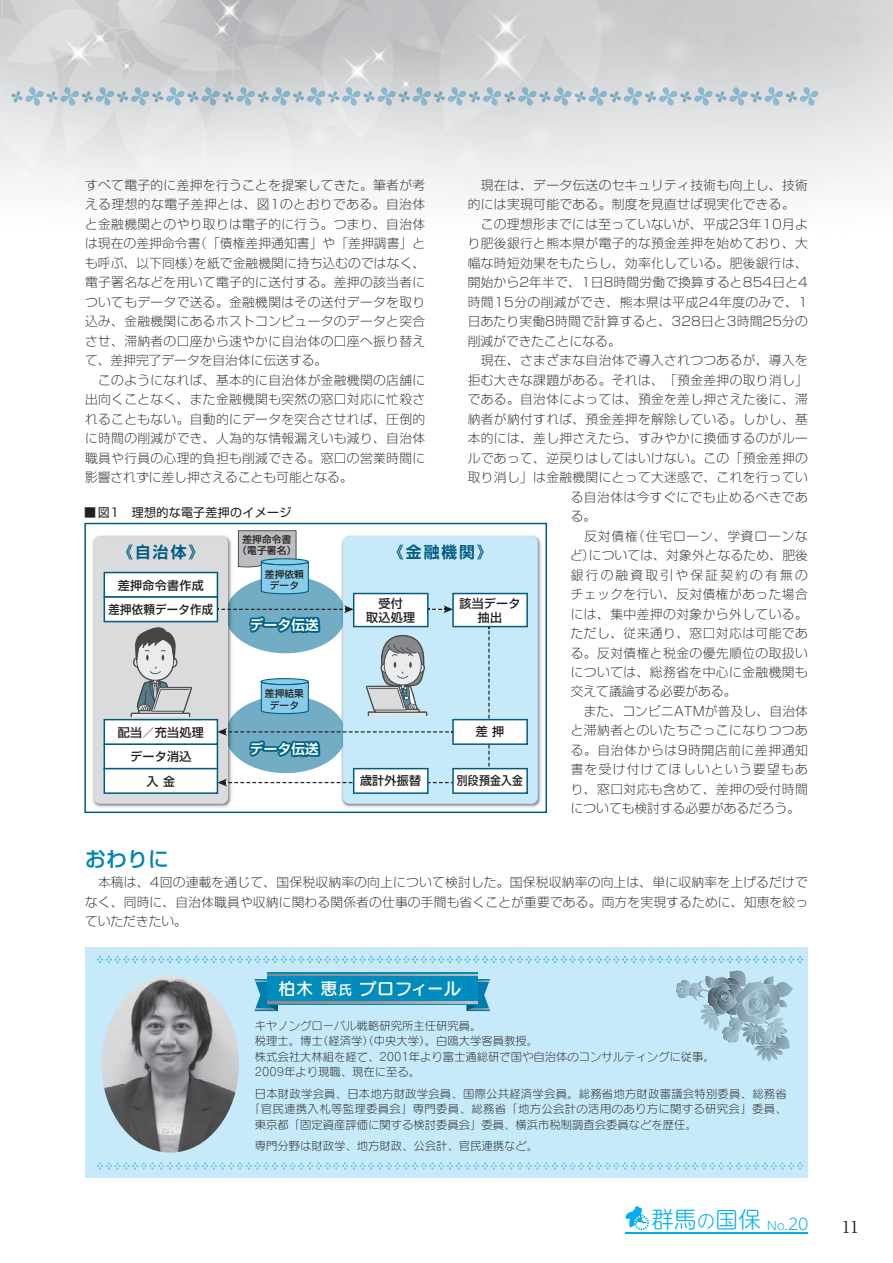
<style>
.page{position:relative;width:893px;height:1263px;background:#fff}
.page>*{position:absolute;margin:0;border:0;box-sizing:border-box;transform-origin:0 0}
.t1{font:22.5px "UD Shin M Go Pro Light 90 pv RKSJ H";color:#00aeef}
.t2{font:21px "Shin Go Pro Medium 90 pv RKSJ H";color:#0084b5}
.t3{font:17.1px "Seurat Pro DB 90 pv RKSJ H";letter-spacing:.02em;color:#fff}
.t4{font:16.5px "Ryumin Pro Regular 90 pv RKSJ H";color:#231f20}
.t5{font:15.75px "Shin Go Pro De Bold 90 pv RKSJ H";letter-spacing:.125em;color:#005b7f}
.t6{font:13.5px "Shin Go Pro De Bold 90 pv RKSJ H";letter-spacing:.025em;color:#fff}
.t7{font:12.75px/19.5px "Shin Go Pro Ex Light 90 pv RKSJ H";letter-spacing:.025em;color:#231f20;text-align:justify}
.t8{font:12.75px "Shin Go Pro Ex Light 90 pv RKSJ H";color:#231f20}
.t9{font:12.75px "Shin Go Pro Ex Light 90 pv RKSJ H";letter-spacing:.065em;color:#231f20}
.t10{font:12.75px "Shin Go Pro Ex Light 90 pv RKSJ H";letter-spacing:.05em;color:#231f20}
.t11{font:12.75px "Shin Go Pro Ex Light 90 pv RKSJ H";letter-spacing:.1em;color:#231f20}
.t12{font:12.75px "Shin Go Pro Ex Light 90 pv RKSJ H";letter-spacing:.175em;color:#231f20}
.t13{font:12px/14.4px "Shin Go Pro Medium 90 pv RKSJ H";letter-spacing:.025em;color:#231f20;text-align:center}
.t14{font:12px "Shin Go Pro Regular 90 pv RKSJ H";letter-spacing:.025em;color:#231f20}
.t15{font:12px "Shin Go Pro Medium 90 pv RKSJ H";letter-spacing:.025em;color:#231f20;scale:.95 1}
.t16{font:12px "Shin Go Pro Medium 90 pv RKSJ H";letter-spacing:.025em;color:#231f20;scale:.9 1}
.t17{font:11.4px/15.6px "Seurat Pro L 90 pv RKSJ H";color:#231f20}
.t18{font:11.4px "Seurat Pro L 90 pv RKSJ H";letter-spacing:.02em;color:#231f20}
.t19{font:11.4px "Seurat Pro L 90 pv RKSJ H";letter-spacing:.03em;color:#231f20}
.t20{font:9.6px/11.6px "Shin Go Pro Medium 90 pv RKSJ H";letter-spacing:.025em;color:#231f20;text-align:center}
.s1{font-size:13.65px}
.s2{font-size:18px}
.s3{font-size:11.4px}
.s4{font-size:15.6px}
</style>
<div class="page">
<img style="left:0;top:0;width:893px;height:92px">
<svg style="left:84px;top:523px;width:463px;height:290px"></svg>
<svg style="left:11px;top:87px;width:807px;height:19px;background:#becdd5"></svg>
<div style="left:85px;top:948px;width:723px;height:230px;background:#c7eafb"></div>
<svg style="left:97px;top:955px;width:706px;height:8px"></svg>
<img style="left:101px;top:975px;width:138px;height:177px;border-radius:50%">
<svg style="left:254px;top:979px;width:24px;height:32px"></svg>
<svg style="left:467px;top:973px;width:23px;height:38px"></svg>
<div style="left:267px;top:973px;width:210px;height:32px;background:#008dbd"></div>
<svg style="left:267px;top:974px;width:210px;height:1px"></svg>
<svg style="left:267px;top:1002px;width:210px;height:1px"></svg>
<svg style="left:97px;top:1162px;width:706px;height:8px"></svg>
<svg style="left:676px;top:970px;width:118px;height:92px"></svg>
<svg style="left:104px;top:530px;width:424px;height:264px"></svg>
<hr style="left:625px;top:1233px;width:183px;height:1px;background:#00aeef">
<svg style="left:626px;top:1205px;width:23px;height:25px"></svg>
<p class="t7" style="left:85px;top:177px;width:342px;text-align:left">すべて電子的に差押を行うことを提案してきた。筆者が考える理想的な電子差押とは、図1のとおりである。自治体と金融機関とのやり取りは電子的に行う。つまり、自治体は現在の差押命令書（「債権差押通知書」や「差押調書」とも呼ぶ、以下同様）を紙で金融機関に持ち込むのではなく、電子署名などを用いて電子的に送付する。差押の該当者についてもデータで送る。金融機関はその送付データを取り込み、金融機関にあるホストコンピュータのデータと突合させ、滞納者の口座から速やかに自治体の口座へ振り替えて、差押完了データを自治体に伝送する。<br>　このようになれば、基本的に自治体が金融機関の店舗に出向くことなく、また金融機関も突然の窓口対応に忙殺されることもない。自動的にデータを突合させれば、圧倒的に時間の削減ができ、人為的な情報漏えいも減り、自治体職員や行員の心理的負担も削減できる。窓口の営業時間に影響されずに差し押さえることも可能となる。</p>
<p class="t7" style="left:468px;top:177px;width:342px">　現在は、データ伝送のセキュリティ技術も向上し、技術</p>
<p class="t7" style="left:468px;top:196px;width:342px">的には実現可能である。制度を見直せば現実化できる。　</p>
<p class="t7" style="left:468px;top:216px;width:342px">　この理想形までには至っていないが、平成23年10月よ</p>
<p class="t7" style="left:468px;top:235px;width:342px">り肥後銀行と熊本県が電子的な預金差押を始めており、大</p>
<p class="t7" style="left:468px;top:255px;width:342px">幅な時短効果をもたらし、効率化している。肥後銀行は、</p>
<p class="t7" style="left:468px;top:274px;width:342px">開始から2年半で、1日8時間労働で換算すると854日と4</p>
<p class="t7" style="left:468px;top:294px;width:342px">時間15分の削減ができ、熊本県は平成24年度のみで、1</p>
<p class="t7" style="left:468px;top:313px;width:342px">日あたり実働8時間で計算すると、328日と3時間25分の</p>
<p class="t8" style="left:468px;top:336px;width:154px">削減ができたことになる。</p>
<p class="t7" style="left:468px;top:352px;width:342px">　現在、さまざまな自治体で導入されつつあるが、導入を</p>
<p class="t7" style="left:468px;top:372px;width:342px">拒む大きな課題がある。それは、「預金差押の取り消し」</p>
<p class="t7" style="left:468px;top:391px;width:342px">である。自治体によっては、預金を差し押さえた後に、滞</p>
<p class="t7" style="left:468px;top:411px;width:342px">納者が納付すれば、預金差押を解除している。しかし、基</p>
<p class="t7" style="left:468px;top:430px;width:342px">本的には、差し押さえたら、すみやかに換価するのがルー</p>
<p class="t7" style="left:468px;top:450px;width:342px">ルであって、逆戻りはしてはいけない。この「預金差押の</p>
<p class="t7" style="left:468px;top:469px;width:342px">取り消し」は金融機関にとって大迷惑で、これを行ってい</p>
<p class="t7" style="left:571px;top:489px;width:239px">る自治体は今すぐにでも止めるべきであ</p>
<p class="t7" style="left:571px;top:508px;width:27px">る。</p>
<p class="t9" style="left:571px;top:531px;width:239px">　反対債権（住宅ローン、学資ローンな</p>
<p class="t7" style="left:570px;top:547px;width:239px">ど）については、対象外となるため、肥後</p>
<p class="t12" style="left:571px;top:570px;width:239px">銀行の融資取引や保証契約の有無の</p>
<p class="t7" style="left:571px;top:586px;width:239px">チェックを行い、反対債権があった場合</p>
<p class="t7" style="left:571px;top:606px;width:239px">には、集中差押の対象から外している。</p>
<p class="t7" style="left:571px;top:625px;width:239px">ただし、従来通り、窓口対応は可能であ</p>
<p class="t7" style="left:571px;top:645px;width:239px">る。反対債権と税金の優先順位の取扱い</p>
<p class="t7" style="left:571px;top:664px;width:239px">については、総務省を中心に金融機関も</p>
<p class="t8" style="left:571px;top:687px;width:167px">交えて議論する必要がある。</p>
<p class="t7" style="left:571px;top:703px;width:239px">　また、コンビニATMが普及し、自治体</p>
<p class="t7" style="left:571px;top:723px;width:239px">と滞納者とのいたちごっこになりつつあ</p>
<p class="t10" style="left:571px;top:745px;width:239px">る。自治体からは9時開店前に差押通知</p>
<p class="t11" style="left:571px;top:765px;width:239px">書を受け付けてほしいという要望もあ</p>
<p class="t7" style="left:571px;top:781px;width:239px">り、窓口対応も含めて、差押の受付時間</p>
<p class="t8" style="left:571px;top:804px;width:231px">についても検討する必要があるだろう。</p>
<p class="t14" style="left:84px;top:508px;width:209px">■図1　理想的な電子差押のイメージ</p>
<p class="t5" style="left:118px;top:546px;width:88px">《自治体》</p>
<p class="t20" style="left:237px;top:535px;width:60px;line-height:11.1px">差押命令書（電子署名）</p>
<p class="t5" style="left:388px;top:546px;width:106px">《金融機関》</p>
<p class="t20" style="left:265px;top:569px;width:41px">差押依頼データ</p>
<p class="t13" style="left:118px;top:579px;width:87px">差押命令書作成</p>
<p class="t13" style="left:366px;top:598px;width:50px">受付<br>取込処理</p>
<p class="t13" style="left:459px;top:598px;width:63px">該当データ抽出</p>
<p class="t15" style="left:108px;top:605px;width:112px">差押依頼データ作成</p>
<p class="t6" style="left:250px;top:620px;width:70px">データ伝送</p>
<p class="t20" style="left:265px;top:689px;width:41px">差押結果データ</p>
<p class="t13" style="left:476px;top:726px;width:30px">差 押</p>
<p class="t13" style="left:118px;top:726px;width:87px">配当／充当処理</p>
<p class="t13" style="left:147px;top:775px;width:30px">入 金</p>
<p class="t6" style="left:250px;top:744px;width:70px">データ伝送</p>
<p class="t13" style="left:130px;top:751px;width:63px">データ消込</p>
<p class="t13" style="left:360px;top:775px;width:63px">歳計外振替</p>
<p class="t16" style="left:457px;top:776px;width:75px">別段預金入金</p>
<h2 class="t2" style="left:85px;top:851px;width:85px">おわりに</h2>
<p class="t7" style="left:85px;top:874px;width:725px">　本稿は、4回の連載を通じて、国保税収納率の向上について検討した。国保税収納率の向上は、単に収納率を上げるだけでなく、同時に、自治体職員や収納に関わる関係者の仕事の手間も省くことが重要である。両方を実現するために、知恵を絞っていただきたい。</p>
<h3 class="t3" style="left:278px;top:982px;width:184px">柏木 恵<span class="s1">氏</span> プロフィール</h3>
<p class="t17" style="left:255px;top:1019px;width:461px">キヤノングローバル戦略研究所主任研究員。<br>税理士。博士（経済学）（中央大学）。白鴎大学客員教授。<br>株式会社大林組を経て、2001年より富士通総研で国や自治体のコンサルティングに従事。<br>2009年より現職、現在に至る。</p>
<p class="t18" style="left:255px;top:1089px;width:533px">日本財政学会員、日本地方財政学会員、国際公共経済学会員。総務省地方財政審議会特別委員、総務省</p>
<p class="t19" style="left:249px;top:1105px;width:539px">「官民連携入札等監理委員会」専門委員、総務省「地方公会計の活用のあり方に関する研究会」委員、</p>
<p class="t17" style="left:255px;top:1118px;width:443px">東京都「固定資産評価に関する検討委員会」委員、横浜市税制調査会委員などを歴任。</p>
<p class="t17" style="left:255px;top:1139px;width:285px">専門分野は財政学、地方財政、公会計、官民連携など。</p>
<h1 class="t1" style="left:652px;top:1211px;width:158px">群馬<span class="s2">の</span>国保 <span class="s3">No.</span><span class="s4">20</span></h1>
<p class="t4" style="left:842px;top:1221px;width:18px">11</p>
</div>
